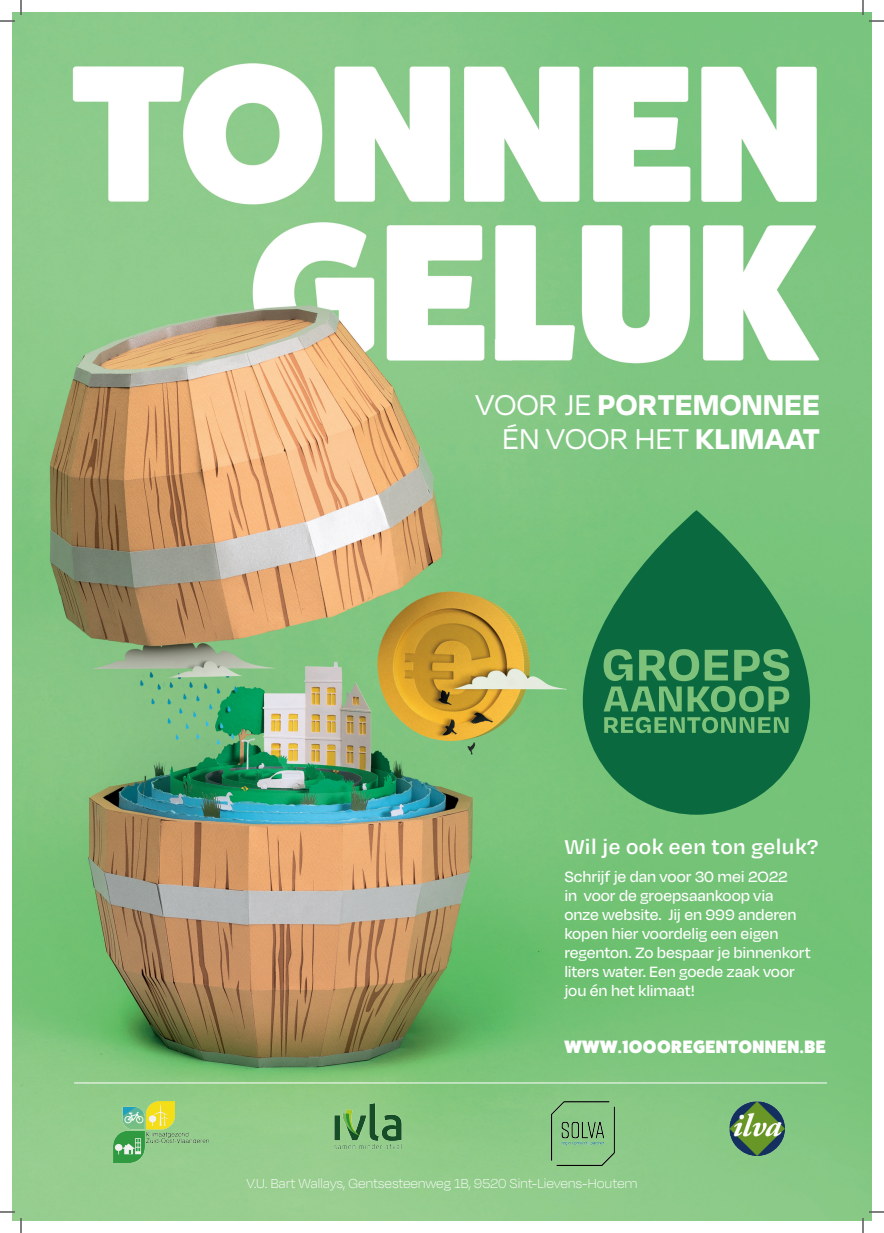
<style>
.page{position:relative;width:884px;height:1233px;background:#fff}
.page>*{position:absolute;margin:0;border:0;box-sizing:border-box;transform-origin:0 0}
.t1{font:700 33px/34px "Degular Display";letter-spacing:.035em;color:#fff;text-align:right}
.t2{font:600 23px "Degular Text";letter-spacing:-.005em;color:#fff}
.t3{font:800 18px "Fat Frank";letter-spacing:.025em;color:#fff}
.t4{font:500 17.2px/19px "Degular";letter-spacing:-.005em;color:#fff}
.t5{font:100 15px "Degular";letter-spacing:-.02em;color:#fff}
.s1{font-weight:400}
</style>
<div class="page">
<img style="left:12px;top:12px;width:859px;height:1208px">
<hr style="left:74px;top:1082px;width:753px;height:1px;background:#fff">
<svg style="left:583px;top:510px;width:227px;height:304px;background:#227d4b"></svg>
<svg style="left:604px;top:649px;width:185px;height:84px;background:#3d9059"></svg>
<img style="left:113px;top:1101px;width:95px;height:61px">
<img style="left:730px;top:1101px;width:54px;height:54px">
<img style="left:334px;top:1101px;width:69px;height:49px">
<img style="left:551px;top:1101px;width:63px;height:64px">
<svg style="left:0;top:1211px;width:15px;height:1px"></svg>
<svg style="left:869px;top:1211px;width:15px;height:1px"></svg>
<svg style="left:0;top:0;width:22px;height:22px"></svg>
<svg style="left:20px;top:1218px;width:2px;height:15px"></svg>
<svg style="left:862px;top:0;width:22px;height:22px"></svg>
<svg style="left:862px;top:1218px;width:2px;height:15px"></svg>
<p class="t1" style="left:476px;top:386px;width:345px"><span class="s1">VOOR JE</span> PORTEMONNEE<br><span class="s1">ÉN VOOR HET</span> KLIMAAT</p>
<p class="t2" style="left:564px;top:831px;width:255px">Wil je ook een ton geluk?</p>
<p class="t4" style="left:564px;top:866px;width:248px">Schrijf je dan voor 30 mei 2O22<br>in voor de groepsaankoop via onze website. Jij en 999 anderen kopen hier voordelig een eigen regenton. Zo bespaar je binnenkort liters water. Een goede zaak voor jou én het klimaat!</p>
<p class="t3" style="left:564px;top:1037px;width:263px">WWW.1OOOREGENTONNEN.BE</p>
<p class="t5" style="left:246px;top:1174px;width:393px">V.U. Bart Wallays, Gentsesteenweg 1B, 9520 Sint-Lievens-Houtem</p>
</div>
